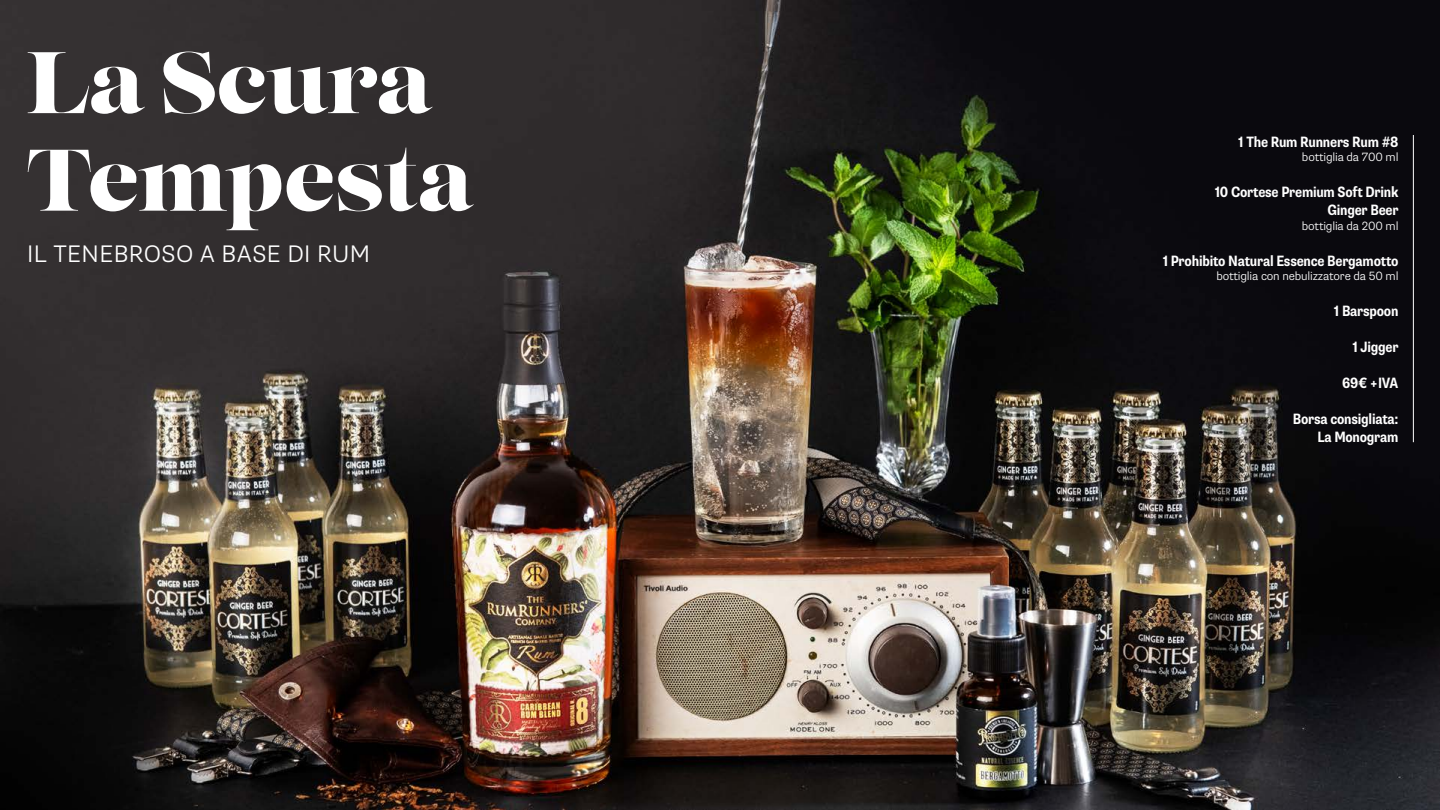
<style>
.page{position:relative;width:1440px;height:810px;background:#fff}
.page>*{position:absolute;margin:0;border:0;box-sizing:border-box;transform-origin:0 0}
.t1{font:87px/97.5px "Lust";color:#fff}
.t2{font:300 24px "Supria Sans";letter-spacing:.015em;color:#fff}
.t3{font:700 condensed 15px/18px "Supria Sans";letter-spacing:-.015em;color:#fff;text-align:right}
.t4{font:300 12px "Supria Sans";letter-spacing:-.015em;color:#fff}
</style>
<div class="page">
<img style="left:0;top:0;width:1440px;height:810px">
<hr style="left:1413px;top:135px;width:1px;height:307px;background:#fff">
<h1 class="t1" style="left:27px;top:38px;width:447px">La Scura<br>Tempesta</h1>
<h2 class="t2" style="left:27px;top:239px;width:344px">IL TENEBROSO A BASE DI RUM</h2>
<p class="t3" style="left:1239px;top:133px;width:161px">1 The Rum Runners Rum #8</p>
<p class="t4" style="left:1302px;top:150px;width:98px">bottiglia da 700 ml</p>
<p class="t3" style="left:1215px;top:184px;width:185px">10 Cortese Premium Soft Drink<br>Ginger Beer</p>
<p class="t4" style="left:1302px;top:219px;width:98px">bottiglia da 200 ml</p>
<p class="t3" style="left:1163px;top:252px;width:237px">1 Prohibito Natural Essence Bergamotto</p>
<p class="t4" style="left:1216px;top:269px;width:184px">bottiglia con nebulizzatore da 50 ml</p>
<p class="t3" style="left:1334px;top:302px;width:66px">1 Barspoon</p>
<p class="t3" style="left:1353px;top:338px;width:47px">1 Jigger</p>
<p class="t3" style="left:1342px;top:374px;width:58px">69€ +IVA</p>
<p class="t3" style="left:1293px;top:410px;width:107px">Borsa consigliata:<br>La Monogram</p>
</div>
